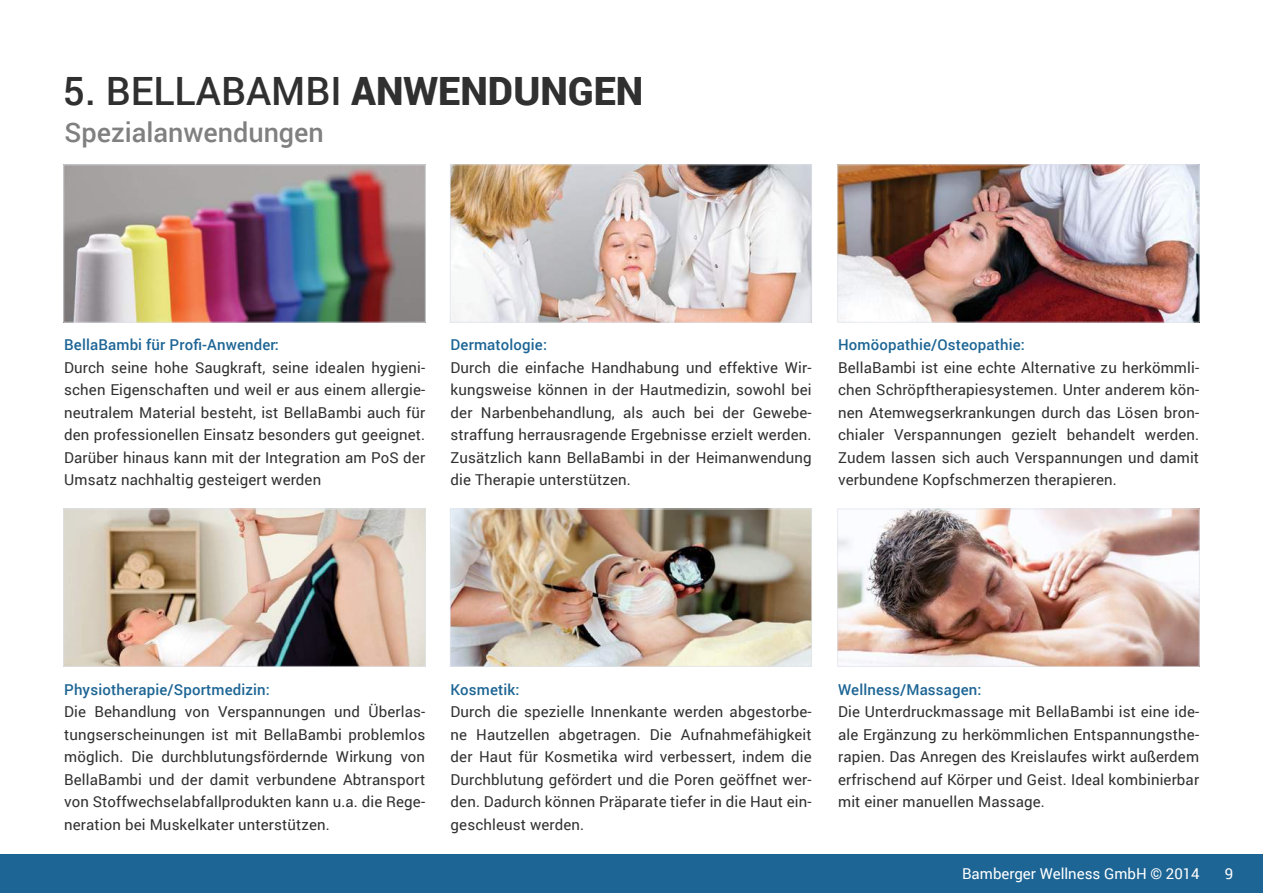
<style>
.page{position:relative;width:1263px;height:893px;background:#fff}
.page>*{position:absolute;margin:0;border:0;box-sizing:border-box;transform-origin:0 0}
.t1{font:500 39px "Roboto";color:#303030}
.t2{font:500 27px "Roboto";color:#808080}
.t3{font:15px/22.5px "Roboto";letter-spacing:.01em;color:#303030;text-align:justify}
.t4{font:500 15px "Roboto";letter-spacing:.01em;color:#1d6595}
.t5{font:15px "Roboto";color:#fff}
.s1{font-weight:900}
</style>
<div class="page">
<img style="left:63px;top:164px;width:363px;height:159px">
<img style="left:63px;top:509px;width:363px;height:158px">
<img style="left:450px;top:164px;width:362px;height:159px">
<img style="left:450px;top:509px;width:362px;height:158px">
<img style="left:837px;top:164px;width:362px;height:159px">
<img style="left:837px;top:509px;width:362px;height:158px">
<div style="left:0;top:855px;width:1263px;height:38px;background:#1d6595"></div>
<h1 class="t1" style="left:63px;top:63px;width:582px">5. BellABAmBI <span class="s1">ANWENDUNGEN</span></h1>
<h2 class="t2" style="left:64px;top:114px;width:261px">Spezialanwendungen</h2>
<p class="t4" style="left:64px;top:334px;width:216px">BellaBambi für Profi-Anwender:</p>
<p class="t3" style="left:64px;top:356px;width:363px">Durch seine hohe Saugkraft, seine idealen hygieni&shy;schen Eigenschaften und weil er aus einem allergie&shy;neutralem Material besteht, ist BellaBambi auch für den professionellen Einsatz besonders gut geeignet.<br>Darüber hinaus kann mit der Integration am PoS der Umsatz nachhaltig gesteigert werden</p>
<p class="t4" style="left:451px;top:334px;width:98px">Dermatologie:</p>
<p class="t3" style="left:451px;top:356px;width:363px">Durch die einfache Handhabung und effektive Wir&shy;kungsweise können in der Hautmedizin, sowohl bei der Narbenbehandlung, als auch bei der Gewebe&shy;straffung herrausragende Ergebnisse erzielt werden.<br>Zusätzlich kann BellaBambi in der Heimanwendung die Therapie unterstützen.</p>
<p class="t4" style="left:838px;top:334px;width:188px">Homöopathie/Osteopathie:</p>
<p class="t3" style="left:838px;top:356px;width:363px">BellaBambi ist eine echte Alternative zu herkömmli&shy;chen Schröpftherapiesystemen. Unter anderem kön&shy;nen Atemwegserkrankungen durch das Lösen bron&shy;chialer Verspannungen gezielt behandelt werden.<br>Zudem lassen sich auch Verspannungen und damit verbundene Kopfschmerzen therapieren.</p>
<p class="t4" style="left:64px;top:679px;width:207px">Physiotherapie/Sportmedizin:</p>
<p class="t3" style="left:64px;top:700px;width:363px">Die Behandlung von Verspannungen und Überlas&shy;tungserscheinungen ist mit BellaBambi problemlos möglich. Die durchblutungsfördernde Wirkung von BellaBambi und der damit verbundene Abtransport von Stoffwechselabfallprodukten kann u.a. die Rege&shy;neration bei Muskelkater unterstützen.</p>
<p class="t4" style="left:451px;top:679px;width:70px">Kosmetik:</p>
<p class="t3" style="left:451px;top:700px;width:363px">Durch die spezielle Innenkante werden abgestorbe&shy;ne Hautzellen abgetragen. Die Aufnahmefähigkeit der Haut für Kosmetika wird verbessert, indem die Durchblutung gefördert und die Poren geöffnet wer&shy;den. Dadurch können Präparate tiefer in die Haut ein&shy;geschleust werden.</p>
<p class="t4" style="left:838px;top:679px;width:145px">Wellness/Massagen:</p>
<p class="t3" style="left:838px;top:700px;width:363px">Die Unterdruckmassage mit BellaBambi ist eine ide&shy;ale Ergänzung zu herkömmlichen Entspannungsthe&shy;rapien. Das Anregen des Kreislaufes wirkt außerdem erfrischend auf Körper und Geist. Ideal kombinierbar mit einer manuellen Massage.</p>
<p class="t5" style="left:962px;top:863px;width:239px">Bamberger Wellness GmbH © 2014</p>
<p class="t5" style="left:1225px;top:863px;width:10px">9</p>
</div>
